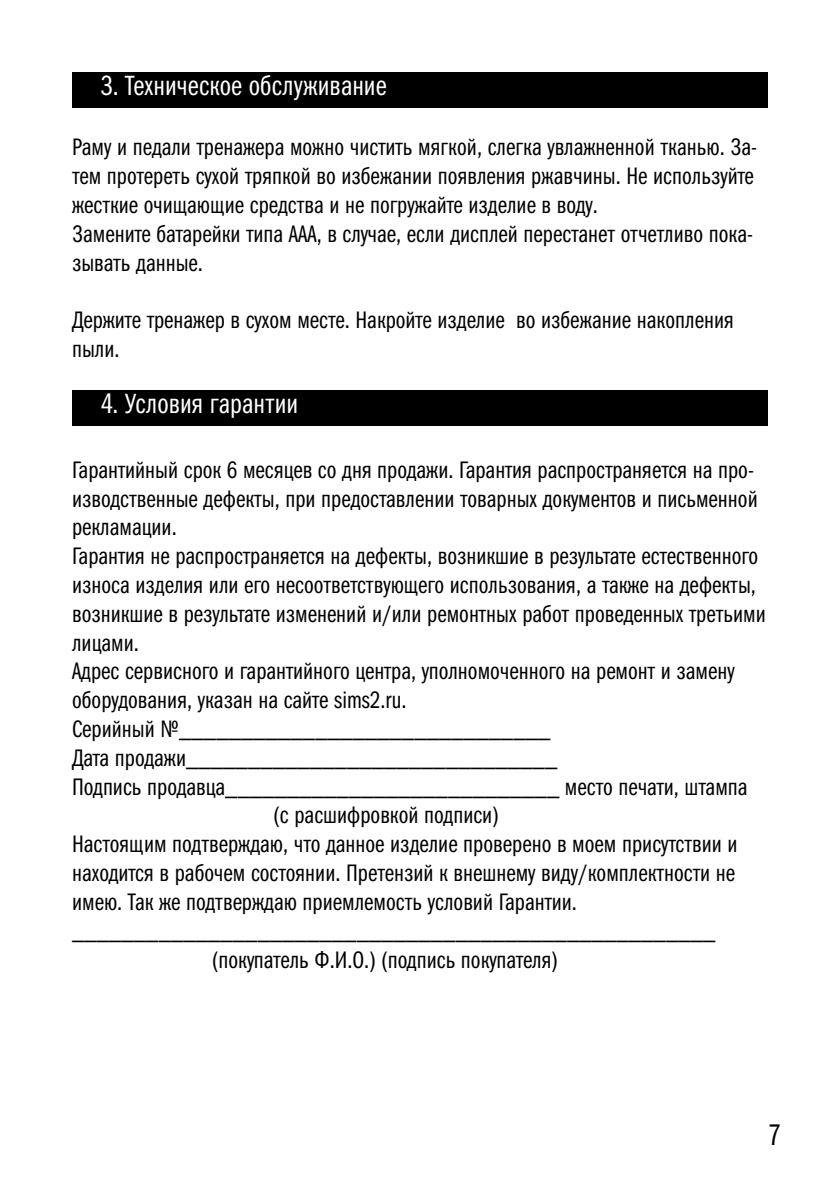
<style>
.page{position:relative;width:840px;height:1191px;background:#fff}
.page>*{position:absolute;margin:0;border:0;box-sizing:border-box;transform-origin:0 0}
.t1{font:30px "Franklin Gothic Book Cmp C";color:#000}
.t2{font:28px "Franklin Gothic Book Cmp C";letter-spacing:.005em;color:#fff}
.t3{font:24px/28.8px "Franklin Gothic Book Cmp C";color:#000}
</style>
<div class="page">
<div style="left:72px;top:72px;width:695px;height:35px;background:#000"></div>
<div style="left:72px;top:390px;width:695px;height:35px;background:#000"></div>
<p class="t2" style="left:100px;top:70px;width:287px">3. Техническое обслуживание</p>
<p class="t3" style="left:72px;top:133px;width:686px">Раму и педали тренажера можно чистить мягкой, слегка увлажненной тканью. За&shy;тем протереть сухой тряпкой во избежании появления ржавчины. Не используйте жесткие очищающие средства и не погружайте изделие в воду.<br>Замените батарейки типа ААА, в случае, если дисплей перестанет отчетливо пока&shy;зывать данные.</p>
<p class="t3" style="left:72px;top:305px;width:663px">Держите тренажер в сухом месте. Накройте изделие во избежание накопления пыли.</p>
<p class="t2" style="left:100px;top:388px;width:199px">4. Условия гарантии</p>
<p class="t3" style="left:72px;top:455px;width:683px">Гарантийный срок 6 месяцев со дня продажи. Гарантия распространяется на про-</p>
<p class="t3" style="left:72px;top:484px;width:686px">изводственные дефекты, при предоставлении товарных документов и письменной</p>
<p class="t3" style="left:72px;top:512px;width:106px">рекламации.</p>
<p class="t3" style="left:72px;top:541px;width:687px">Гарантия не распространяется на дефекты, возникшие в результате естественного</p>
<p class="t3" style="left:72px;top:570px;width:685px">износа изделия или его несоответствующего использования, а также на дефекты,</p>
<p class="t3" style="left:72px;top:599px;width:695px">возникшие в результате изменений и/или ремонтных работ проведенных третьими</p>
<p class="t3" style="left:72px;top:628px;width:68px">лицами.</p>
<p class="t3" style="left:72px;top:656px;width:664px">Адрес сервисного и гарантийного центра, уполномоченного на ремонт и замену</p>
<p class="t3" style="left:72px;top:685px;width:336px">оборудования, указан на сайте sims2.ru.</p>
<p class="t3" style="left:72px;top:714px;width:479px">Серийный №______________________________</p>
<p class="t3" style="left:72px;top:743px;width:486px">Дата продажи______________________________</p>
<p class="t3" style="left:72px;top:772px;width:676px">Подпись продавца___________________________ место печати, штампа</p>
<p class="t3" style="left:273px;top:800px;width:226px">(с расшифровкой подписи)</p>
<p class="t3" style="left:72px;top:829px;width:666px">Настоящим подтверждаю, что данное изделие проверено в моем присутствии и</p>
<p class="t3" style="left:72px;top:858px;width:664px">находится в рабочем состоянии. Претензий к внешнему виду/комплектности не</p>
<p class="t3" style="left:72px;top:887px;width:506px">имею. Так же подтверждаю приемлемость условий Гарантии.</p>
<p class="t3" style="left:72px;top:916px;width:644px">____________________________________________________</p>
<p class="t3" style="left:212px;top:944px;width:347px">(покупатель Ф.И.О.) (подпись покупателя)</p>
<p class="t1" style="left:767px;top:1118px;width:15px">7</p>
</div>
